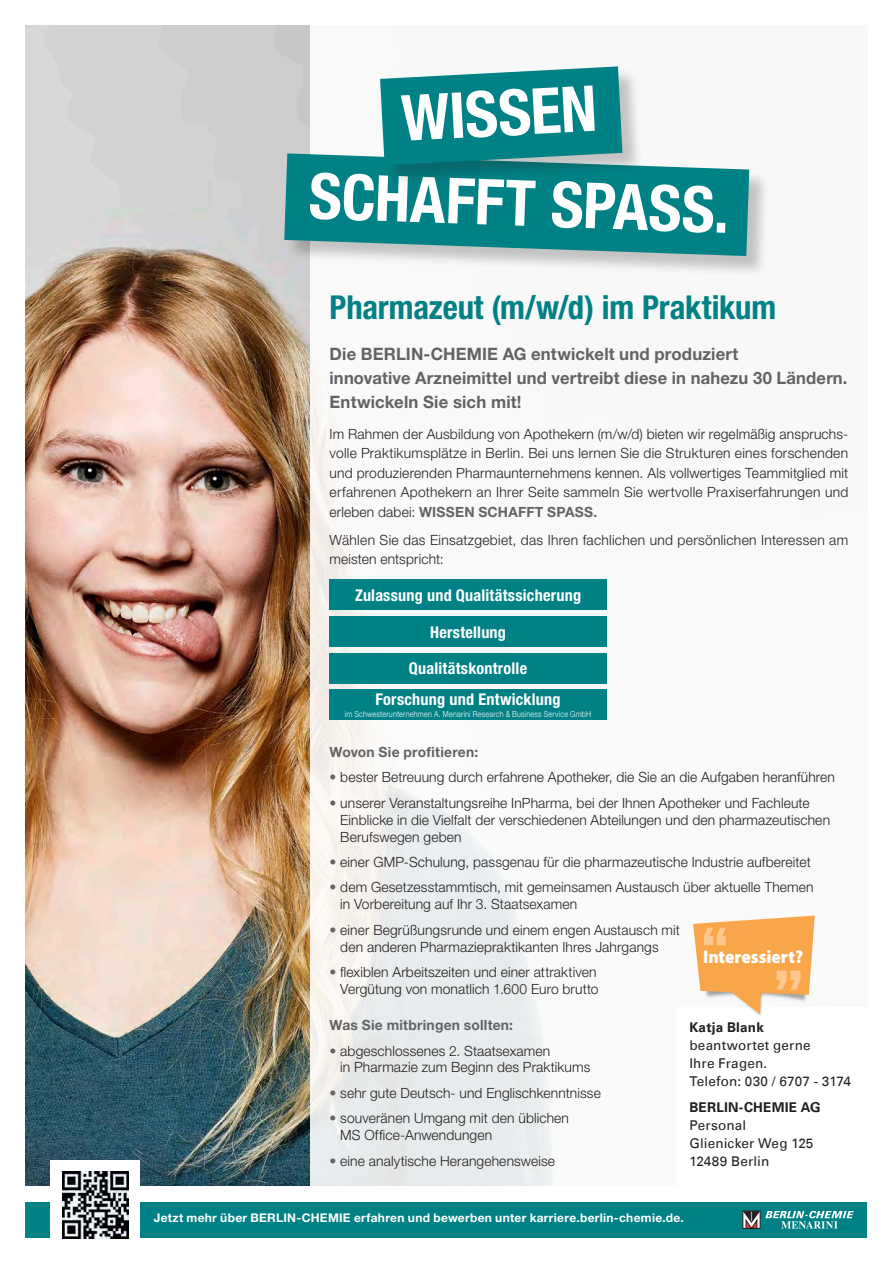
<style>
.page{position:relative;width:893px;height:1263px;background:#fff}
.page>*{position:absolute;margin:0;border:0;box-sizing:border-box;transform-origin:0 0}
.t1{font:700 condensed 63.6px "Helvetica Neue LT Std";color:#fff}
.t2{font:700 condensed 33px "Helvetica Neue LT Std";letter-spacing:-.005em;color:#008185}
.t3{font:900 18.3px "Myriad Pro";color:#fff;scale:.95 1}
.t4{font:700 17.1px/24px "Helvetica Neue LT Std";letter-spacing:.01em;color:#636366}
.t5{font:700 condensed 16.2px/30.8px "Helvetica Neue LT Std";letter-spacing:.015em;color:#fff;text-align:center}
.t6{font:300 14.1px/17px "Helvetica Neue LT Std";letter-spacing:.01em;color:#231f20}
.t7{font:700 14.1px "Helvetica Neue LT Std";letter-spacing:.015em;color:#636366}
.t8{font:13.5px/18px "Univers Com 55 Roman";letter-spacing:.01em;color:#231f20}
.t9{font:700 13.5px "Univers Com 65";letter-spacing:.015em;color:#231f20}
.t10{font:700 12px "Helvetica Neue LT Std";letter-spacing:.025em;color:#fff}
.t11{font:300 8.4px "Helvetica Neue LT Std";letter-spacing:.035em;color:#fff;scale:.85 1}
.s1{font-weight:700;color:#636366}
.s2{color:#636366}
</style>
<div class="page">
<img style="left:26px;top:26px;width:284px;height:1159px">
<div style="left:26px;top:1202px;width:841px;height:35px;background:#008185"></div>
<svg style="left:743px;top:1211px;width:111px;height:18px"></svg>
<div style="left:51px;top:1160px;width:89px;height:90px;background:#fff"></div>
<img style="left:62px;top:1172px;width:67px;height:66px">
<div style="left:310px;top:23px;width:557px;height:1165px;background:linear-gradient(to bottom,#fbfafa,#f2f3f3)"></div>
<div style="left:330px;top:579px;width:277px;height:31px;background:#008185"></div>
<div style="left:330px;top:616px;width:277px;height:31px;background:#008185"></div>
<div style="left:330px;top:653px;width:277px;height:31px;background:#008185"></div>
<div style="left:330px;top:689px;width:277px;height:31px;background:#008185"></div>
<div style="left:285px;top:155px;width:485px;height:122px;background:#231f20;opacity:.25"></div>
<svg style="left:284px;top:153px;width:465px;height:103px;fill:#008185"></svg>
<div style="left:381px;top:68px;width:262px;height:118px;background:#231f20;opacity:.25"></div>
<svg style="left:380px;top:66px;width:242px;height:99px"></svg>
<div style="left:676px;top:1007px;width:197px;height:179px;background:#fff"></div>
<svg style="left:693px;top:915px;width:122px;height:99px"></svg>
<h1 class="t1" style="left:399px;top:80px;width:197px;rotate:-3deg">WISSEN</h1>
<h1 class="t1" style="left:310px;top:157px;width:422px;rotate:2deg">SCHAFFT SPASS.</h1>
<h2 class="t2" style="left:330px;top:287px;width:448px">Pharmazeut (m/w/d) im Praktikum</h2>
<p class="t4" style="left:330px;top:342px;width:519px">Die BERLIN-CHEMIE AG entwickelt und produziert<br>innovative Arzneimittel und vertreibt diese in nahezu 30 Ländern.<br>Entwickeln Sie sich mit!</p>
<p class="t6" style="left:330px;top:424px;width:520px;line-height:19.5px;text-align:justify">Im Rahmen der Ausbildung von Apothekern (m/w/d) bieten wir regelmäßig anspruchs&shy;volle Praktikumsplätze in Berlin. Bei uns lernen Sie die Strukturen eines forschenden und produzierenden Pharmaunternehmens kennen. Als vollwertiges Teammitglied mit erfahrenen Apothekern an Ihrer Seite sammeln Sie wertvolle Praxiserfahrungen und erleben dabei: <span class="s1">WISSEN SCHAFFT SPASS.</span></p>
<p class="t6" style="left:330px;top:530px;width:520px;line-height:19.5px">Wählen Sie das Einsatzgebiet, das Ihren fachlichen und persönlichen Interessen am meisten entspricht:</p>
<p class="t5" style="left:355px;top:579px;width:228px">Zulassung und Qualitätssicherung</p>
<p class="t5" style="left:430px;top:616px;width:77px">Herstellung</p>
<p class="t5" style="left:376px;top:653px;width:187px">Qualitätskontrolle<br>Forschung und Entwicklung</p>
<p class="t11" style="left:345px;top:708px;width:291px">im Schwesterunternehmen A. Menarini Research &amp; Business Service GmbH</p>
<p class="t7" style="left:330px;top:743px;width:150px">Wovon Sie profitieren:</p>
<p class="t6" style="left:330px;top:768px;width:507px"><span class="s2">•</span> bester Betreuung durch erfahrene Apotheker, die Sie an die Aufgaben heranführen</p>
<p class="t6" style="left:340px;top:794px;width:491px;text-indent:-11px"><span class="s2">•</span> unserer Veranstaltungsreihe InPharma, bei der Ihnen Apotheker und Fachleute<br>Einblicke in die Vielfalt der verschiedenen Abteilungen und den pharmazeutischen<br>Berufswegen geben</p>
<p class="t6" style="left:330px;top:853px;width:483px"><span class="s2">•</span> einer GMP-Schulung, passgenau für die pharmazeutische Industrie aufbereitet</p>
<p class="t6" style="left:340px;top:879px;width:475px;text-indent:-11px"><span class="s2">•</span> dem Gesetzesstammtisch, mit gemeinsamen Austausch über aktuelle Themen in Vorbereitung auf Ihr 3. Staatsexamen</p>
<p class="t6" style="left:340px;top:921px;width:341px;text-indent:-11px"><span class="s2">•</span> einer Begrüßungsrunde und einem engen Austausch mit den anderen Pharmaziepraktikanten Ihres Jahrgangs</p>
<p class="t6" style="left:330px;top:963px;width:271px;text-align:right"><span class="s2">•</span> flexiblen Arbeitszeiten und einer attraktiven<br>Vergütung von monatlich 1.600 Euro brutto</p>
<p class="t7" style="left:330px;top:1016px;width:185px">Was Sie mitbringen sollten:</p>
<p class="t6" style="left:340px;top:1042px;width:252px;text-indent:-11px"><span class="s2">•</span> abgeschlossenes 2. Staatsexamen<br>in Pharmazie zum Beginn des Praktikums</p>
<p class="t6" style="left:330px;top:1084px;width:273px"><span class="s2">•</span> sehr gute Deutsch- und Englischkenntnisse</p>
<p class="t6" style="left:340px;top:1109px;width:230px;text-indent:-11px"><span class="s2">•</span> souveränen Umgang mit den üblichen<br>MS Office-Anwendungen</p>
<p class="t6" style="left:330px;top:1152px;width:227px"><span class="s2">•</span> eine analytische Herangehensweise</p>
<p class="t3" style="left:703px;top:944px;width:107px">Interessiert?</p>
<p class="t9" style="left:689px;top:1019px;width:76px">Katja Blank</p>
<p class="t8" style="left:689px;top:1036px;width:163px">beantwortet gerne<br>Ihre Fragen.<br>Telefon: 030 / 6707 - 3174</p>
<p class="t9" style="left:689px;top:1099px;width:133px">BERLIN-CHEMIE AG</p>
<p class="t8" style="left:689px;top:1117px;width:126px">Personal<br>Glienicker Weg 125<br>12489 Berlin</p>
<p class="t10" style="left:154px;top:1211px;width:532px">Jetzt mehr über BERLIN-CHEMIE erfahren und bewerben unter karriere.berlin-chemie.de.</p>
</div>
